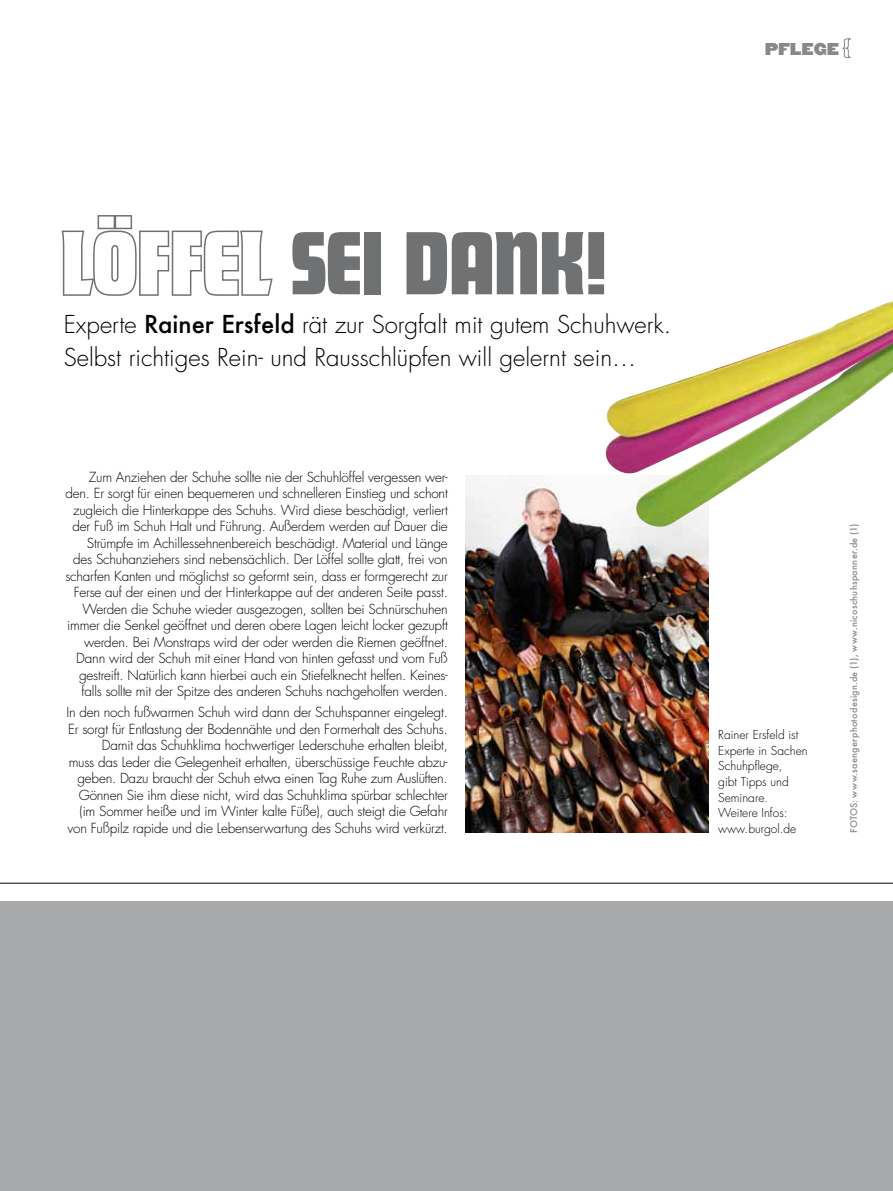
<style>
.page{position:relative;width:893px;height:1191px;background:#fff}
.page>*{position:absolute;margin:0;border:0;box-sizing:border-box;transform-origin:0 0}
.t1{font:82.5px "Futura ND Display";letter-spacing:-.005em;color:#707172}
.t2{font:300 24px/33px "Futura";color:#000}
.t3{font:15px "Champion HTF Heavyweight";color:#87888a}
.t4{font:300 13.5px/16.5px "Futura";letter-spacing:-.015em;color:#000;text-align:right}
.t5{font:300 12px/15.6px "Futura";color:#000}
.t6{font:500 9px "Futura ND";letter-spacing:.03em;color:#87888a}
.s1{color:#fff}
.s2{font-family:"Futura ND";font-weight:500}
</style>
<div class="page">
<svg style="left:61px;top:215px;width:212px;height:81px"></svg>
<div style="left:0;top:901px;width:893px;height:290px;background:#a7a8aa"></div>
<img style="left:466px;top:476px;width:243px;height:356px">
<hr style="left:0;top:883px;width:893px;height:1px;background:#000">
<img style="left:604px;top:301px;width:289px;height:225px">
<svg style="left:841px;top:38px;width:10px;height:20px"></svg>
<p class="t3" style="left:765px;top:39px;width:75px">PFLEGE</p>
<h1 class="t1" style="left:61px;top:210px;width:549px"><span class="s1">LÖFFEL</span> SEI DANK!</h1>
<h2 class="t2" style="left:64px;top:308px;width:609px">Experte <span class="s2">Rainer Ersfeld</span> rät zur Sorgfalt mit gutem Schuhwerk.<br>Selbst richtiges Rein- und Rausschlüpfen will gelernt sein…</h2>
<p class="t4" style="left:65px;top:469px;width:384px">Zum Anziehen der Schuhe sollte nie der Schuhlöffel vergessen wer&shy;den. Er sorgt für einen bequemeren und schnelleren Einstieg und schont zugleich die Hinterkappe des Schuhs. Wird diese beschädigt, verliert der Fuß im Schuh Halt und Führung. Außerdem werden auf Dauer die Strümpfe im Achillessehnenbereich beschädigt. Material und Länge des Schuhanziehers sind nebensächlich. Der Löffel sollte glatt, frei von scharfen Kanten und möglichst so geformt sein, dass er formgerecht zur Ferse auf der einen und der Hinterkappe auf der anderen Seite passt.<br>Werden die Schuhe wieder ausgezogen, sollten bei Schnürschuhen immer die Senkel geöffnet und deren obere Lagen leicht locker gezupft werden. Bei Monstraps wird der oder werden die Riemen geöffnet.<br>Dann wird der Schuh mit einer Hand von hinten gefasst und vom Fuß gestreift. Natürlich kann hierbei auch ein Stiefelknecht helfen. Keines&shy;falls sollte mit der Spitze des anderen Schuhs nachgeholfen werden.</p>
<p class="t4" style="left:66px;top:704px;width:383px">In den noch fußwarmen Schuh wird dann der Schuhspanner eingelegt.<br>Er sorgt für Entlastung der Bodennähte und den Formerhalt des Schuhs.<br>Damit das Schuhklima hochwertiger Lederschuhe erhalten bleibt,<br>muss das Leder die Gelegenheit erhalten, überschüssige Feuchte abzu&shy;geben. Dazu braucht der Schuh etwa einen Tag Ruhe zum Auslüften.<br>Gönnen Sie ihm diese nicht, wird das Schuhklima spürbar schlechter (im Sommer heiße und im Winter kalte Füße), auch steigt die Gefahr von Fußpilz rapide und die Lebenserwartung des Schuhs wird verkürzt.</p>
<p class="t5" style="left:718px;top:727px;width:91px">Rainer Ersfeld ist<br>Experte in Sachen<br>Schuhpflege,<br>gibt Tipps und<br>Seminare.<br>Weitere Infos: www.burgol.de</p>
<p class="t6" style="left:848px;top:832px;width:310px;rotate:-90deg">Fotos: www.saengerphotodesign.de (1), www.nicoschuhspanner.de (1)</p>
</div>
